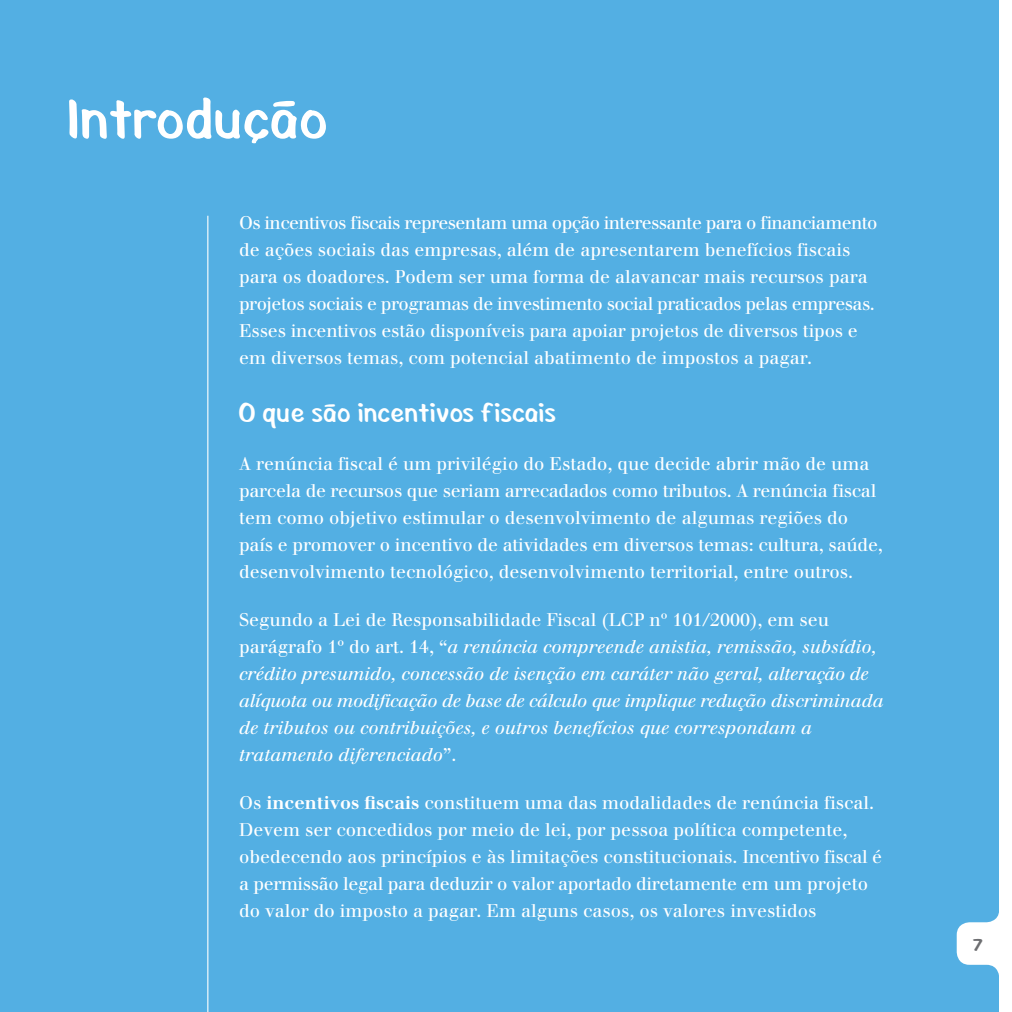
<style>
.page{position:relative;width:1012px;height:1012px;background:#53afe3}
.page>*{position:absolute;margin:0;border:0;box-sizing:border-box;transform-origin:0 0}
.t1{font:57px "Fatsoline";color:#fff}
.t2{font:27px "Fatsoline";color:#fff}
.t3{font:18px/27px "Walbaum LT";color:#fff}
.t4{font:italic 18px/27px "Walbaum LT";color:#fff}
.t5{font:18px "Fatsoline";color:#6d6e71}
.s1{font-style:normal}
.s2{font-weight:700}
</style>
<div class="page">
<hr style="left:207px;top:216px;width:1px;height:796px;background:#fff">
<div style="left:999px;top:0;width:13px;height:1012px;background:#fff"></div>
<svg style="left:957px;top:912px;width:42px;height:63px"></svg>
<h1 class="t1" style="left:68px;top:85px;width:262px">Introdução</h1>
<p class="t3" style="left:239px;top:210px;width:640px">Os incentivos fiscais representam uma opção interessante para o financiamento de ações sociais das empresas, além de apresentarem benefícios fiscais para os doadores. Podem ser uma forma de alavancar mais recursos para projetos sociais e programas de investimento social praticados pelas empresas.<br>Esses incentivos estão disponíveis para apoiar projetos de diversos tipos e em diversos temas, com potencial abatimento de impostos a pagar.</p>
<h2 class="t2" style="left:239px;top:396px;width:319px">O que são incentivos fiscais</h2>
<p class="t3" style="left:239px;top:450px;width:645px">A renúncia fiscal é um privilégio do Estado, que decide abrir mão de uma parcela de recursos que seriam arrecadados como tributos. A renúncia fiscal tem como objetivo estimular o desenvolvimento de algumas regiões do país e promover o incentivo de atividades em diversos temas: cultura, saúde, desenvolvimento tecnológico, desenvolvimento territorial, entre outros.</p>
<p class="t4" style="left:239px;top:606px;width:646px"><span class="s1">Segundo a Lei de Responsabilidade Fiscal (LCP nº 101/2000), em seu parágrafo 1º do art. 14, “</span>a renúncia compreende anistia, remissão, subsídio, crédito presumido, concessão de isenção em caráter não geral, alteração de alíquota ou modificação de base de cálculo que implique redução discriminada de tributos ou contribuições, e outros benefícios que correspondam a tratamento diferenciado<span class="s1">”.</span></p>
<p class="t3" style="left:239px;top:790px;width:645px">Os <span class="s2">incentivos fiscais</span> constituem uma das modalidades de renúncia fiscal.<br>Devem ser concedidos por meio de lei, por pessoa política competente, obedecendo aos princípios e às limitações constitucionais. Incentivo fiscal é a permissão legal para deduzir o valor aportado diretamente em um projeto do valor do imposto a pagar. Em alguns casos, os valores investidos</p>
<p class="t5" style="left:973px;top:934px;width:12px">7</p>
</div>
